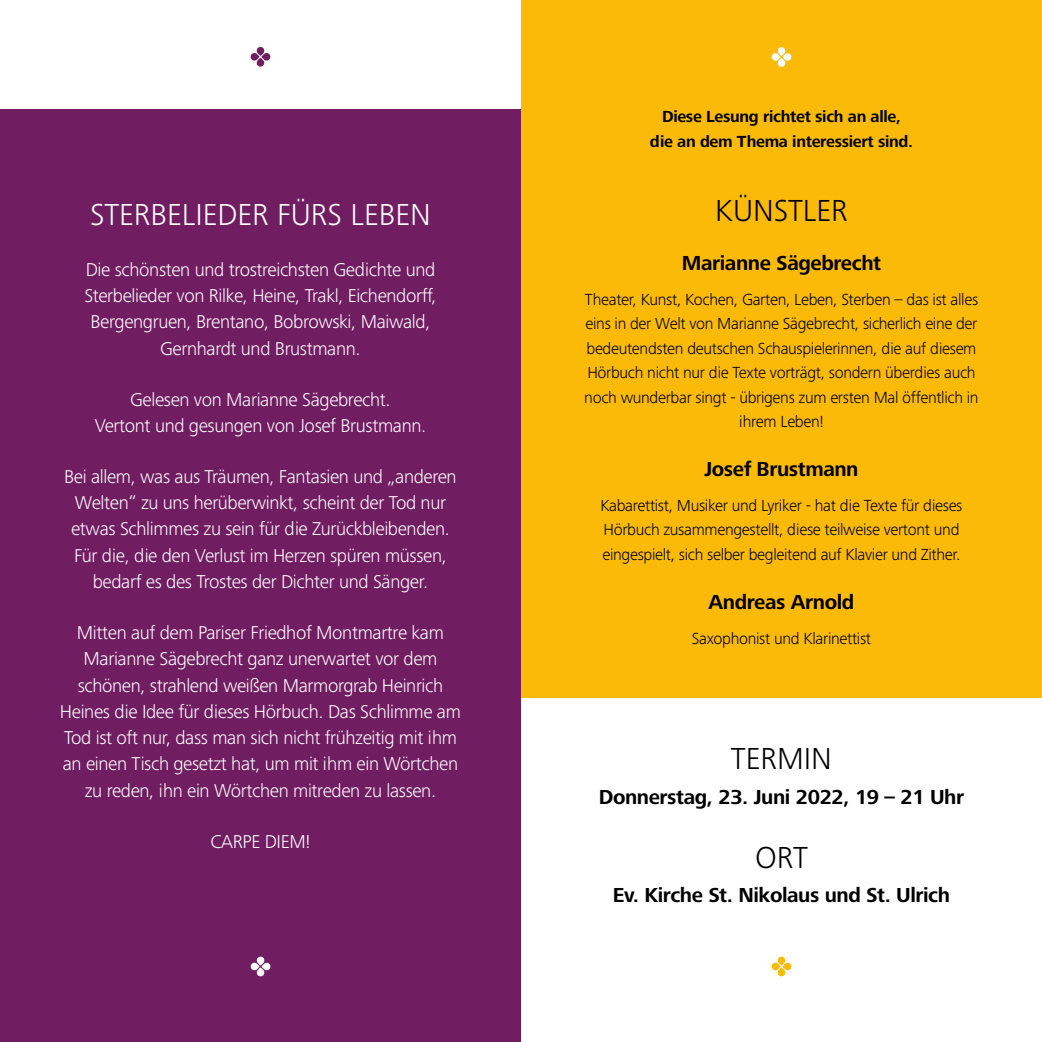
<style>
.page{position:relative;width:1042px;height:1042px;background:#fff}
.page>*{position:absolute;margin:0;border:0;box-sizing:border-box;transform-origin:0 0}
.t1{font:300 31.5px "Frutiger Next";color:#fff}
.t2{font:300 31.5px "Frutiger Next";color:#000}
.t3{font:700 21px "Frutiger Next";letter-spacing:-.02em;color:#000}
.t4{font:300 19.25px/26.2px "Frutiger Next";letter-spacing:-.02em;color:#fff;text-align:center}
.t5{font:300 16.62px/24.5px "Frutiger Next";letter-spacing:-.02em;color:#000;text-align:center}
.t6{font:700 16.62px/24.5px "Frutiger Next";letter-spacing:-.02em;color:#000;text-align:center}
</style>
<div class="page">
<div style="left:521px;top:0;width:521px;height:697px;background:#fbb908"></div>
<div style="left:0;top:109px;width:521px;height:933px;background:#711d62"></div>
<svg style="left:250px;top:47px;width:21px;height:20px"></svg>
<svg style="left:250px;top:956px;width:21px;height:20px"></svg>
<svg style="left:771px;top:47px;width:21px;height:20px"></svg>
<svg style="left:771px;top:956px;width:21px;height:20px"></svg>
<h1 class="t1" style="left:90px;top:196px;width:342px">STERBELIEDER FÜRS LEBEN</h1>
<p class="t4" style="left:84px;top:256px;width:354px">Die schönsten und trostreichsten Gedichte und Sterbelieder von Rilke, Heine, Trakl, Eichendorff, Bergengruen, Brentano, Bobrowski, Maiwald, Gernhardt und Brustmann.</p>
<p class="t4" style="left:95px;top:386px;width:333px">Gelesen von Marianne Sägebrecht.<br>Vertont und gesungen von Josef Brustmann.</p>
<p class="t4" style="left:64px;top:463px;width:394px">Bei allem, was aus Träumen, Fantasien und „anderen Welten“ zu uns herüberwinkt, scheint der Tod nur etwas Schlimmes zu sein für die Zurückbleibenden.<br>Für die, die den Verlust im Herzen spüren müssen, bedarf es des Trostes der Dichter und Sänger.</p>
<p class="t4" style="left:60px;top:619px;width:402px">Mitten auf dem Pariser Friedhof Montmartre kam Marianne Sägebrecht ganz unerwartet vor dem schönen, strahlend weißen Marmorgrab Heinrich Heines die Idee für dieses Hörbuch. Das Schlimme am Tod ist oft nur, dass man sich nicht frühzeitig mit ihm an einen Tisch gesetzt hat, um mit ihm ein Wörtchen zu reden, ihn ein Wörtchen mitreden zu lassen.</p>
<p class="t4" style="left:211px;top:828px;width:101px">CARPE DIEM!</p>
<p class="t6" style="left:650px;top:105px;width:265px">Diese Lesung richtet sich an alle, die an dem Thema interessiert sind.</p>
<h1 class="t2" style="left:715px;top:192px;width:134px">KÜNSTLER</h1>
<p class="t3" style="left:682px;top:251px;width:201px">Marianne Sägebrecht</p>
<p class="t5" style="left:584px;top:287px;width:396px">Theater, Kunst, Kochen, Garten, Leben, Sterben – das ist alles eins in der Welt von Marianne Sägebrecht, sicherlich eine der bedeutendsten deutschen Schauspielerinnen, die auf diesem Hörbuch nicht nur die Texte vorträgt, sondern überdies auch noch wunderbar singt - übrigens zum ersten Mal öffentlich in ihrem Leben!</p>
<p class="t3" style="left:704px;top:457px;width:156px">Josef Brustmann</p>
<p class="t5" style="left:600px;top:493px;width:363px;text-align:left">Kabarettist, Musiker und Lyriker - hat die Texte für dieses<br>Hörbuch zusammengestellt, diese teilweise vertont und eingespielt, sich selber begleitend auf Klavier und Zither.</p>
<p class="t3" style="left:708px;top:590px;width:147px">Andreas Arnold</p>
<p class="t5" style="left:692px;top:626px;width:181px">Saxophonist und Klarinettist</p>
<h1 class="t2" style="left:731px;top:741px;width:103px">TERMIN</h1>
<p class="t3" style="left:599px;top:784px;width:367px">Donnerstag, 23. Juni 2022, 19 – 21 Uhr</p>
<h1 class="t2" style="left:755px;top:839px;width:54px">ORT</h1>
<p class="t3" style="left:613px;top:883px;width:339px">Ev. Kirche St. Nikolaus und St. Ulrich</p>
</div>
